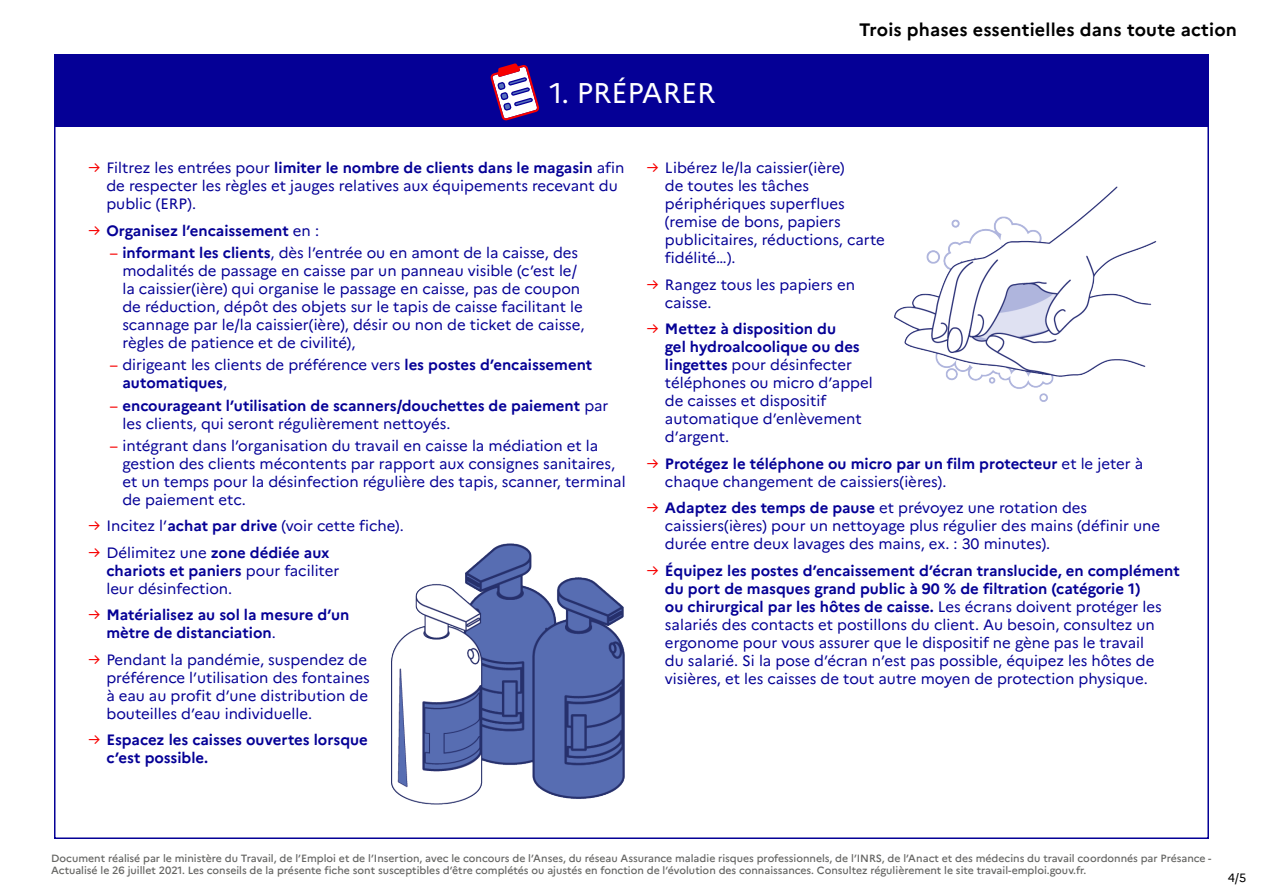
<style>
.page{position:relative;width:1263px;height:893px;background:#fff}
.page>*{position:absolute;margin:0;border:0;box-sizing:border-box;transform-origin:0 0}
.t1{font:28.5px "Marianne";color:#fff}
.t2{font:700 18px "Marianne";letter-spacing:.01em;color:#000}
.t3{font:15px/18px "Marianne";color:#050096}
.t4{font:700 15px/18px "Marianne";color:#050096}
.t5{font:12px "Marianne";color:#000}
.t6{font:500 10.5px/12.6px "Marianne";color:#656563}
.s1{color:#f70000}
.s2{font-weight:700}
.s3{font-weight:400;color:#f70000}
.s4{font-weight:400}
</style>
<div class="page">
<div style="left:54px;top:54px;width:1155px;height:72px;background:#050096"></div>
<svg style="left:490px;top:63px;width:50px;height:58px"></svg>
<img style="left:894px;top:186px;width:263px;height:216px">
<img style="left:391px;top:543px;width:234px;height:262px">
<h1 class="t1" style="left:550px;top:75px;width:167px">1. PRÉPARER</h1>
<p class="t2" style="left:859px;top:18px;width:379px">Trois phases essentielles dans toute action</p>
<p class="t3" style="left:106px;top:159px;width:519px;text-indent:-18px"><span class="s1">→</span> Filtrez les entrées pour <span class="s2">limiter le nombre de clients dans le magasin</span> afin de respecter les règles et jauges relatives aux équipements recevant du public (ERP).</p>
<p class="t4" style="left:88px;top:221px;width:232px"><span class="s3">→</span> Organisez l’encaissement <span class="s4">en :</span></p>
<p class="t3" style="left:122px;top:244px;width:464px;text-indent:-13px"><span class="s1">–</span> <span class="s2">informant les clients</span>, dès l’entrée ou en amont de la caisse, des modalités de passage en caisse par un panneau visible (c’est le/ la caissier(ière) qui organise le passage en caisse, pas de coupon de réduction, dépôt des objets sur le tapis de caisse facilitant le scannage par le/la caissier(ière), désir ou non de ticket de caisse, règles de patience et de civilité),</p>
<p class="t3" style="left:122px;top:356px;width:471px;text-indent:-13px"><span class="s1">–</span> dirigeant les clients de préférence vers <span class="s2">les postes d’encaissement automatiques</span>,</p>
<p class="t4" style="left:122px;top:396px;width:488px;text-indent:-13px"><span class="s3">–</span> encourageant l’utilisation de scanners/douchettes de paiement <span class="s4">par les clients, qui seront régulièrement nettoyés.</span></p>
<p class="t3" style="left:122px;top:436px;width:505px;text-indent:-13px"><span class="s1">–</span> intégrant dans l’organisation du travail en caisse la médiation et la gestion des clients mécontents par rapport aux consignes sanitaires, et un temps pour la désinfection régulière des tapis, scanner, terminal de paiement etc.</p>
<p class="t3" style="left:88px;top:517px;width:317px"><span class="s1">→</span> Incitez l’<span class="s2">achat par drive</span> (voir cette fiche).</p>
<p class="t3" style="left:106px;top:543px;width:235px;text-indent:-18px"><span class="s1">→</span> Délimitez une <span class="s2">zone dédiée aux chariots et paniers</span> pour faciliter leur désinfection.</p>
<p class="t4" style="left:106px;top:606px;width:245px;text-indent:-18px"><span class="s3">→</span> Matérialisez au sol la mesure d’un mètre de distanciation<span class="s4">.</span></p>
<p class="t3" style="left:106px;top:650px;width:265px;text-indent:-18px"><span class="s1">→</span> Pendant la pandémie, suspendez de préférence l’utilisation des fontaines à eau au profit d’une distribution de bouteilles d’eau individuelle.</p>
<p class="t4" style="left:106px;top:731px;width:263px;text-indent:-18px"><span class="s3">→</span> Espacez les caisses ouvertes lorsque c’est possible.</p>
<p class="t3" style="left:665px;top:159px;width:221px;text-indent:-18px"><span class="s1">→</span> Libérez le/la caissier(ière)<br>de toutes les tâches périphériques superflues (remise de bons, papiers publicitaires, réductions, carte fidélité…).</p>
<p class="t3" style="left:665px;top:275px;width:192px;text-indent:-18px"><span class="s1">→</span> Rangez tous les papiers en caisse.</p>
<p class="t3" style="left:665px;top:320px;width:209px;text-indent:-18px"><span class="s1">→</span> <span class="s2">Mettez à disposition du<br>gel hydroalcoolique ou des lingettes</span> pour désinfecter téléphones ou micro d’appel de caisses et dispositif automatique d’enlèvement d’argent.</p>
<p class="t4" style="left:665px;top:454px;width:480px;text-indent:-18px"><span class="s3">→</span> Protégez le téléphone ou micro par un film protecteur <span class="s4">et le jeter à chaque changement de caissiers(ières).</span></p>
<p class="t3" style="left:665px;top:499px;width:497px;text-indent:-18px"><span class="s1">→</span> <span class="s2">Adaptez des temps de pause</span> et prévoyez une rotation des caissiers(ières) pour un nettoyage plus régulier des mains (définir une durée entre deux lavages des mains, ex. : 30 minutes).</p>
<p class="t3" style="left:665px;top:561px;width:516px;text-indent:-18px"><span class="s1">→</span> <span class="s2">Équipez les postes d’encaissement d’écran translucide, en complément du port de masques grand public à 90 % de filtration (catégorie 1)<br>ou chirurgical par les hôtes de caisse.</span> Les écrans doivent protéger les salariés des contacts et postillons du client. Au besoin, consultez un ergonome pour vous assurer que le dispositif ne gène pas le travail<br>du salarié. Si la pose d’écran n’est pas possible, équipez les hôtes de visières, et les caisses de tout autre moyen de protection physique.</p>
<p class="t6" style="left:51px;top:852px;width:1162px">Document réalisé par le ministère du Travail, de l’Emploi et de l’Insertion, avec le concours de l’Anses, du réseau Assurance maladie risques professionnels, de l’INRS, de l’Anact et des médecins du travail coordonnés par Présance -<br>Actualisé le 26 juillet 2021. Les conseils de la présente fiche sont susceptibles d’être complétés ou ajustés en fonction de l’évolution des connaissances. Consultez régulièrement le site travail-emploi.gouv.fr.</p>
<p class="t5" style="left:1228px;top:870px;width:20px">4/5</p>
</div>
